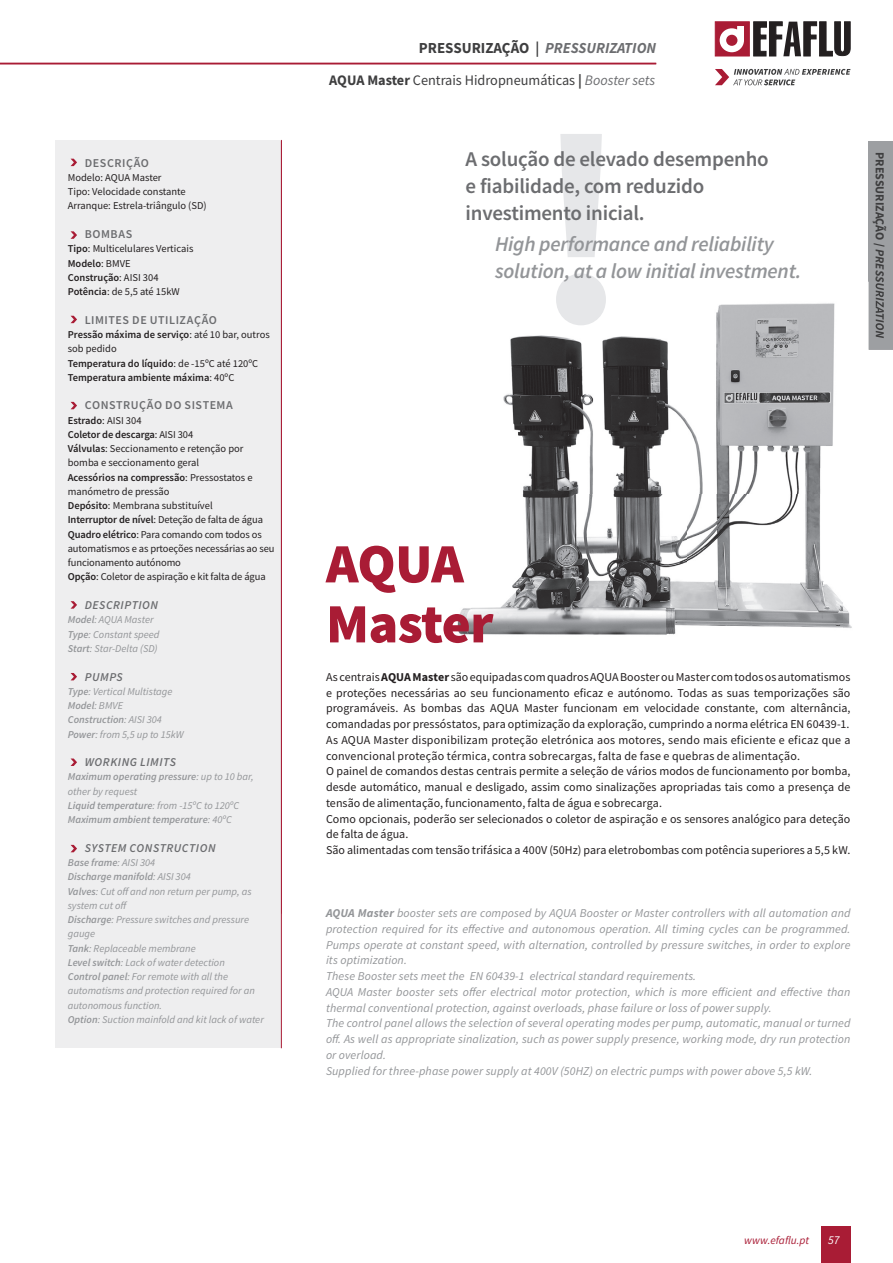
<style>
.page{position:relative;width:893px;height:1263px;background:#fff}
.page>*{position:absolute;margin:0;border:0;box-sizing:border-box;transform-origin:0 0}
.t1{font:900 55.5px/60px "Source Sans Pro";letter-spacing:-.015em;color:#a91c35}
.t2{font:600 21px/27px "Source Sans Pro";letter-spacing:-.01em;color:#6c6d70}
.t3{font:italic 600 21px/27px "Source Sans Pro";letter-spacing:-.01em;color:#939598}
.t4{font:italic 700 15.3px "Source Sans Pro";color:#6c6d70}
.t5{font:14.55px "Source Sans Pro";color:#3e3e3f}
.t6{font:700 12.3px "Source Sans Pro";color:#3e3e3f}
.t7{font:12px/15.8px "Source Sans Pro";letter-spacing:.005em;color:#231f20}
.t8{font:italic 12px/15.8px "Source Sans Pro";letter-spacing:.01em;color:#939598}
.t9{font:600 12px "Source Sans Pro";letter-spacing:.045em;color:#6c6d70}
.t10{font:italic 600 12px "Source Sans Pro";letter-spacing:.045em;color:#6c6d70}
.t11{font:italic 12px "Source Sans Pro";color:#fff}
.t12{font:italic 11.25px "Source Sans Pro";color:#a91c35}
.t13{font:10.5px/14.2px "Source Sans Pro";letter-spacing:-.01em;color:#231f20}
.t14{font:italic 10.5px/14.2px "Source Sans Pro";color:#939598}
.t15{font:600 10.5px/14.2px "Source Sans Pro";color:#231f20}
.t16{font:italic 600 10.5px/14.2px "Source Sans Pro";color:#939598}
.s1{font-weight:600}
.s2{font-weight:400}
.s3{font-style:normal;color:#3e3e3f}
.s4{color:#3e3e3f}
.s5{font-weight:700}
.s6{font-style:italic;color:#6c6d70}
.s7{font-style:italic}
</style>
<div class="page">
<div style="left:821px;top:1227px;width:29px;height:36px;background:#a91c35"></div>
<hr style="left:281px;top:140px;width:1px;height:774px;background:#a91c35">
<svg style="left:753px;top:21px;width:98px;height:36px"></svg>
<div style="left:715px;top:21px;width:35px;height:35px;background:#a91c35;border:1px solid #a91c35"></div>
<svg style="left:720px;top:26px;width:24px;height:26px"></svg>
<div style="left:726px;top:35px;width:11px;height:11px;background:#a91c35;border-radius:50%"></div>
<svg style="left:715px;top:69px;width:135px;height:16px"></svg>
<div style="left:869px;top:141px;width:24px;height:209px;background:#9d9fa2"></div>
<hr style="left:0;top:63px;width:656px;height:1px;background:#a91c35">
<div style="left:55px;top:141px;width:225px;height:906px;background:#eeeeef"></div>
<hr style="left:281px;top:141px;width:1px;height:907px;background:#a91c35">
<svg style="left:71px;top:158px;width:6px;height:8px"></svg>
<svg style="left:71px;top:231px;width:6px;height:8px"></svg>
<svg style="left:71px;top:316px;width:6px;height:7px"></svg>
<svg style="left:71px;top:402px;width:6px;height:7px"></svg>
<svg style="left:71px;top:601px;width:6px;height:8px"></svg>
<svg style="left:71px;top:673px;width:6px;height:7px"></svg>
<svg style="left:71px;top:758px;width:6px;height:8px"></svg>
<svg style="left:71px;top:845px;width:6px;height:7px"></svg>
<img style="left:457px;top:282px;width:412px;height:353px">
<img style="left:875px;top:285px;width:1px;height:52px">
<img style="left:876px;top:282px;width:8px;height:56px">
<svg style="left:556px;top:134px;width:50px;height:191px"></svg>
<p class="t9" style="left:85px;top:155px;width:66px">DESCRIÇÃO</p>
<p class="t13" style="left:68px;top:170px;width:140px">Modelo: AQUA Master<br>Tipo: Velocidade constante<br>Arranque: Estrela-triângulo (SD)</p>
<p class="t9" style="left:85px;top:226px;width:49px">BOMBAS</p>
<p class="t13" style="left:68px;top:242px;width:127px"><span class="s1">Tipo</span>: Multicelulares Verticais<br><span class="s1">Modelo</span>: BMVE<br><span class="s1">Construção</span>: AISI 304<br><span class="s1">Potência</span>: de 5,5 até 15kW</p>
<p class="t9" style="left:85px;top:312px;width:134px">LIMITES DE UTILIZAÇÃO</p>
<p class="t15" style="left:68px;top:327px;width:204px">Pressão máxima de serviço<span class="s2">: até 10 bar, outros sob pedido<br></span>Temperatura do líquido<span class="s2">: de -15ºC até 120ºC </span>Temperatura ambiente máxima<span class="s2">: 40ºC</span></p>
<p class="t9" style="left:85px;top:398px;width:150px">CONSTRUÇÃO DO SISTEMA</p>
<p class="t13" style="left:68px;top:413px;width:208px"><span class="s1">Estrado</span>: AISI 304<br><span class="s1">Coletor de descarga</span>: AISI 304<br><span class="s1">Válvulas</span>: Seccionamento e retenção por bomba e seccionamento geral<br><span class="s1">Acessórios na compressão</span>: Pressostatos e manómetro de pressão<br><span class="s1">Depósito</span>: Membrana substituível<br><span class="s1">Interruptor de nível</span>: Deteção de falta de água <span class="s1">Quadro elétrico</span>: Para comando com todos os automatismos e as prtoeções necessárias ao seu funcionamento autónomo<br><span class="s1">Opção</span>: Coletor de aspiração e kit falta de água</p>
<p class="t10" style="left:85px;top:597px;width:75px">DESCRIPTION</p>
<p class="t14" style="left:68px;top:613px;width:93px"><span class="s1">Model</span>: AQUA Master<br><span class="s1">Type</span>: Constant speed<br><span class="s1">Start</span>: Star-Delta (SD)</p>
<p class="t10" style="left:85px;top:669px;width:40px">PUMPS</p>
<p class="t14" style="left:68px;top:684px;width:117px"><span class="s1">Type</span>: Vertical Multistage<br><span class="s1">Model</span>: BMVE<br><span class="s1">Construction</span>: AISI 304<br><span class="s1">Power</span>: from 5,5 up to 15kW</p>
<p class="t10" style="left:85px;top:754px;width:93px">WORKING LIMITS</p>
<p class="t16" style="left:68px;top:770px;width:188px">Maximum operating pressure<span class="s2">: up to 10 bar, other by request<br></span>Liquid temperature<span class="s2">: from -15ºC to 120ºC </span>Maximum ambient temperature<span class="s2">: 40ºC</span></p>
<p class="t10" style="left:85px;top:840px;width:132px">SYSTEM CONSTRUCTION</p>
<p class="t14" style="left:68px;top:855px;width:198px"><span class="s1">Base frame</span>: AISI 304<br><span class="s1">Discharge manifold</span>: AISI 304<br><span class="s1">Valves</span>: Cut off and non return per pump, as system cut off<br><span class="s1">Discharge</span>: Pressure switches and pressure gauge<br><span class="s1">Tank</span>: Replaceable membrane<br><span class="s1">Level switch</span>: Lack of water detection<br><span class="s1">Control panel</span>: For remote with all the automatisms and protection required for an autonomous function.<br><span class="s1">Option</span>: Suction mainfold and kit lack of water</p>
<p class="t4" style="left:419px;top:38px;width:239px"><span class="s3">PRESSURIZAÇÃO</span> <span class="s4">|</span> PRESSURIZATION</p>
<p class="t5" style="left:329px;top:70px;width:327px"><span class="s5">AQUA Master</span> Centrais Hidropneumáticas <span class="s5">|</span> <span class="s6">Booster sets</span></p>
<h2 class="t2" style="left:466px;top:145px;width:305px">A solução de elevado desempenho e fiabilidade, com reduzido investimento inicial.</h2>
<h2 class="t3" style="left:495px;top:230px;width:308px">High performance and reliability solution, at a low initial investment.</h2>
<p class="t6" style="left:888px;top:152px;width:188px;rotate:90deg">PRESSURIZAÇÃO / <span class="s7">PRESSURIZATION</span></p>
<h1 class="t1" style="left:326px;top:533px;width:169px">AQUA<br>Master</h1>
<p class="t7" style="left:326px;top:669px;width:526px">As centrais <span class="s5">AQUA Master</span> são equipadas com quadros AQUA Booster ou Master com todos os automatismos e proteções necessárias ao seu funcionamento eficaz e autónomo. Todas as suas temporizações são programáveis. As bombas das AQUA Master funcionam em velocidade constante, com alternância, comandadas por pressóstatos, para optimização da exploração, cumprindo a norma elétrica EN 60439-1.<br>As AQUA Master disponibilizam proteção eletrónica aos motores, sendo mais eficiente e eficaz que a convencional proteção térmica, contra sobrecargas, falta de fase e quebras de alimentação.<br>O painel de comandos destas centrais permite a seleção de vários modos de funcionamento por bomba, desde automático, manual e desligado, assim como sinalizações apropriadas tais como a presença de tensão de alimentação, funcionamento, falta de água e sobrecarga.<br>Como opcionais, poderão ser selecionados o coletor de aspiração e os sensores analógico para deteção de falta de água.<br>São alimentadas com tensão trifásica a 400V (50Hz) para eletrobombas com potência superiores a 5,5 kW.</p>
<p class="t8" style="left:326px;top:905px;width:526px"><span class="s5">AQUA Master</span> booster sets are composed by AQUA Booster or Master controllers with all automation and protection required for its effective and autonomous operation. All timing cycles can be programmed.<br>Pumps operate at constant speed, with alternation, controlled by pressure switches, in order to explore its optimization.<br>These Booster sets meet the EN 60439-1 electrical standard requirements.<br>AQUA Master booster sets offer electrical motor protection, which is more efficient and effective than thermal conventional protection, against overloads, phase failure or loss of power supply.<br>The control panel allows the selection of several operating modes per pump, automatic, manual or turned off. As well as appropriate sinalization, such as power supply presence, working mode, dry run protection or overload.<br>Supplied for three-phase power supply at 400V (50HZ) on electric pumps with power above 5,5 kW.</p>
<p class="t12" style="left:744px;top:1233px;width:67px">www.efaflu.pt</p>
<p class="t11" style="left:828px;top:1232px;width:13px">57</p>
</div>
